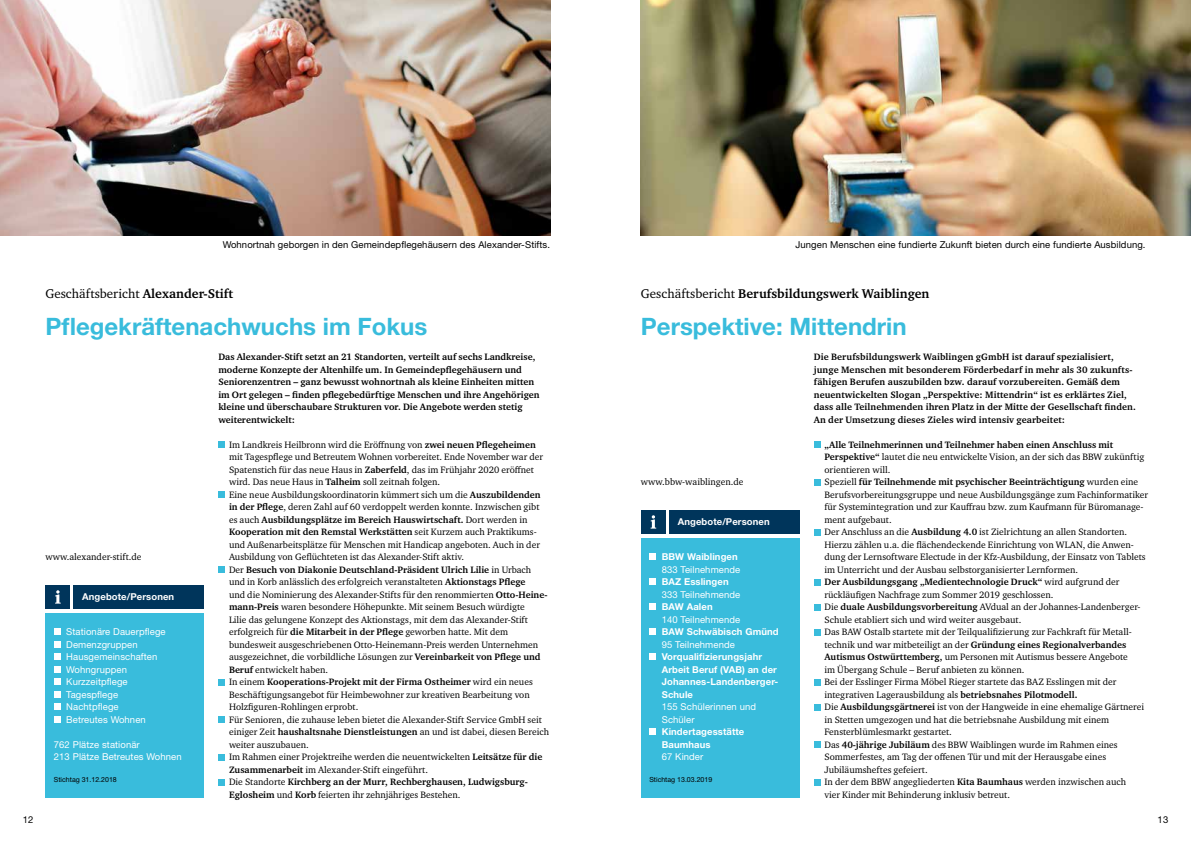
<style>
.page{position:relative;width:1191px;height:842px;background:#fff}
.page>*{position:absolute;margin:0;border:0;box-sizing:border-box;transform-origin:0 0}
.t1{font:700 24px "Helvetica Neue LT Std";color:#39bcdc}
.t2{font:700 13px "Charter ITC Std";color:#000}
.t3{font:13px "Charter ITC Std";color:#000}
.t4{font:9.5px/12.5px "Charter ITC Std";color:#000}
.t5{font:700 9.5px/12.5px "Charter ITC Std";letter-spacing:.01em;color:#000}
.t6{font:9.5px/12.5px "Helvetica Neue LT Std";letter-spacing:.01em;color:#fff}
.t7{font:700 9.5px/12.5px "Helvetica Neue LT Std";letter-spacing:.01em;color:#fff}
.t8{font:9.5px "Helvetica Neue LT Std";letter-spacing:.01em;color:#000}
.t9{font:7px "Helvetica Neue LT Std";color:#000}
.s1{font-weight:700}
.s2{font-weight:400}
</style>
<div class="page">
<div style="left:218px;top:441px;width:7px;height:7px;background:#39bcdc"></div>
<div style="left:218px;top:491px;width:7px;height:7px;background:#39bcdc"></div>
<div style="left:218px;top:566px;width:7px;height:7px;background:#39bcdc"></div>
<div style="left:218px;top:679px;width:7px;height:6px;background:#39bcdc"></div>
<div style="left:218px;top:716px;width:7px;height:7px;background:#39bcdc"></div>
<div style="left:218px;top:754px;width:7px;height:6px;background:#39bcdc"></div>
<div style="left:218px;top:779px;width:7px;height:6px;background:#39bcdc"></div>
<div style="left:45px;top:613px;width:159px;height:185px;background:#39bcdc"></div>
<div style="left:54px;top:628px;width:7px;height:7px;background:#fff"></div>
<div style="left:54px;top:641px;width:7px;height:7px;background:#fff"></div>
<div style="left:54px;top:653px;width:7px;height:7px;background:#fff"></div>
<div style="left:54px;top:666px;width:7px;height:7px;background:#fff"></div>
<div style="left:54px;top:678px;width:7px;height:7px;background:#fff"></div>
<div style="left:54px;top:691px;width:7px;height:7px;background:#fff"></div>
<div style="left:54px;top:703px;width:7px;height:7px;background:#fff"></div>
<div style="left:54px;top:716px;width:7px;height:7px;background:#fff"></div>
<div style="left:45px;top:585px;width:25px;height:24px;background:#00355b"></div>
<svg style="left:55px;top:590px;width:6px;height:14px"></svg>
<div style="left:74px;top:585px;width:130px;height:24px;background:#00355b"></div>
<img style="left:0;top:0;width:550px;height:235px">
<img style="left:641px;top:0;width:550px;height:235px">
<div style="left:641px;top:538px;width:158px;height:260px;background:#39bcdc"></div>
<div style="left:649px;top:553px;width:7px;height:7px;background:#fff"></div>
<div style="left:649px;top:578px;width:7px;height:7px;background:#fff"></div>
<div style="left:649px;top:603px;width:7px;height:7px;background:#fff"></div>
<div style="left:649px;top:628px;width:7px;height:7px;background:#fff"></div>
<div style="left:649px;top:653px;width:7px;height:7px;background:#fff"></div>
<div style="left:649px;top:728px;width:7px;height:7px;background:#fff"></div>
<div style="left:641px;top:510px;width:25px;height:24px;background:#00355b"></div>
<svg style="left:650px;top:515px;width:6px;height:14px"></svg>
<div style="left:669px;top:510px;width:130px;height:24px;background:#00355b"></div>
<div style="left:814px;top:441px;width:6px;height:7px;background:#39bcdc"></div>
<svg style="left:814px;top:479px;width:6px;height:6px"></svg>
<svg style="left:814px;top:529px;width:6px;height:6px"></svg>
<svg style="left:814px;top:579px;width:6px;height:6px"></svg>
<svg style="left:814px;top:604px;width:6px;height:6px"></svg>
<svg style="left:814px;top:629px;width:6px;height:6px"></svg>
<svg style="left:814px;top:679px;width:6px;height:6px"></svg>
<svg style="left:814px;top:704px;width:6px;height:6px"></svg>
<div style="left:814px;top:741px;width:6px;height:7px;background:#39bcdc"></div>
<svg style="left:814px;top:779px;width:6px;height:6px"></svg>
<p class="t8" style="left:223px;top:239px;width:329px">Wohnortnah geborgen in den Gemeindepflegehäusern des Alexander-Stifts.</p>
<p class="t8" style="left:795px;top:239px;width:351px">Jungen Menschen eine fundierte Zukunft bieten durch eine fundierte Ausbildung.</p>
<h2 class="t3" style="left:45px;top:285px;width:189px">Geschäftsbericht <span class="s1">Alexander-Stift</span></h2>
<h2 class="t2" style="left:641px;top:285px;width:290px"><span class="s2">Geschäftsbericht</span> Berufsbildungswerk Waiblingen</h2>
<h1 class="t1" style="left:45px;top:312px;width:383px">Pflegekräftenachwuchs im Fokus</h1>
<h1 class="t1" style="left:641px;top:312px;width:267px">Perspektive: Mittendrin</h1>
<p class="t4" style="left:45px;top:551px;width:98px">www.alexander-stift.de</p>
<p class="t7" style="left:82px;top:590px;width:93px">Angebote/Personen</p>
<p class="t6" style="left:66px;top:625px;width:101px">Stationäre Dauerpflege<br>Demenzgruppen<br>Hausgemeinschaften<br>Wohngruppen<br>Kurzzeitpflege<br>Tagespflege<br>Nachtpflege<br>Betreutes Wohnen</p>
<p class="t6" style="left:54px;top:738px;width:129px">762 Plätze stationär<br>213 Plätze Betreutes Wohnen</p>
<p class="t9" style="left:54px;top:775px;width:64px">Stichtag 31.12.2018</p>
<p class="t5" style="left:218px;top:351px;width:323px">Das Alexander-Stift setzt an 21 Standorten, verteilt auf sechs Landkreise, moderne Konzepte der Altenhilfe um. In Gemeindepflegehäusern und Seniorenzentren – ganz bewusst wohnortnah als kleine Einheiten mitten im Ort gelegen – finden pflegebedürftige Menschen und ihre Angehörigen kleine und überschaubare Strukturen vor. Die Angebote werden stetig weiterentwickelt:</p>
<p class="t4" style="left:229px;top:438px;width:322px">Im Landkreis Heilbronn wird die Eröffnung von <span class="s1">zwei neuen Pflegeheimen </span>mit Tagespflege und Betreutem Wohnen vorbereitet. Ende November war der Spatenstich für das neue Haus in <span class="s1">Zaberfeld</span>, das im Frühjahr 2020 eröffnet wird. Das neue Haus in <span class="s1">Talheim</span> soll zeitnah folgen.<br>Eine neue Ausbildungskoordinatorin kümmert sich um die <span class="s1">Auszubildenden in der Pflege</span>, deren Zahl auf 60 verdoppelt werden konnte. Inzwischen gibt es auch <span class="s1">Ausbildungsplätze im Bereich Hauswirtschaft.</span> Dort werden in <span class="s1">Kooperation mit den Remstal Werkstätten</span> seit Kurzem auch Praktikums&shy;und Außenarbeitsplätze für Menschen mit Handicap angeboten. Auch in der Ausbildung von Geflüchteten ist das Alexander-Stift aktiv.<br>Der <span class="s1">Besuch von Diakonie Deutschland-Präsident Ulrich Lilie</span> in Urbach und in Korb anlässlich des erfolgreich veranstalteten <span class="s1">Aktionstags Pflege<br></span>und die Nominierung des Alexander-Stifts für den renommierten <span class="s1">Otto-Heine&shy;mann-Preis</span> waren besondere Höhepunkte. Mit seinem Besuch würdigte<br>Lilie das gelungene Konzept des Aktionstags, mit dem das Alexander-Stift erfolgreich für <span class="s1">die Mitarbeit in der Pflege</span> geworben hatte. Mit dem bundesweit ausgeschriebenen Otto-Heinemann-Preis werden Unternehmen ausgezeichnet, die vorbildliche Lösungen zur <span class="s1">Vereinbarkeit von Pflege und Beruf</span> entwickelt haben.<br>In einem <span class="s1">Kooperations-Projekt mit der Firma Ostheimer</span> wird ein neues Beschäftigungsangebot für Heimbewohner zur kreativen Bearbeitung von Holzfiguren-Rohlingen erprobt.<br>Für Senioren, die zuhause leben bietet die Alexander-Stift Service GmbH seit einiger Zeit <span class="s1">haushaltsnahe Dienstleistungen</span> an und ist dabei, diesen Bereich weiter auszubauen.<br>Im Rahmen einer Projektreihe werden die neuentwickelten <span class="s1">Leitsätze für die Zusammenarbeit</span> im Alexander-Stift eingeführt.<br>Die Standorte <span class="s1">Kirchberg an der Murr, Rechberghausen, Ludwigsburg-Eglosheim</span> und <span class="s1">Korb</span> feierten ihr zehnjähriges Bestehen.</p>
<p class="t4" style="left:641px;top:476px;width:104px">www.bbw-waiblingen.de</p>
<p class="t7" style="left:678px;top:515px;width:93px">Angebote/Personen</p>
<p class="t7" style="left:662px;top:550px;width:77px">BBW Waiblingen</p>
<p class="t6" style="left:662px;top:563px;width:80px">833 Teilnehmende</p>
<p class="t7" style="left:662px;top:575px;width:68px">BAZ Esslingen</p>
<p class="t6" style="left:662px;top:588px;width:80px">333 Teilnehmende</p>
<p class="t7" style="left:662px;top:600px;width:52px">BAW Aalen</p>
<p class="t6" style="left:662px;top:613px;width:80px">140 Teilnehmende</p>
<p class="t7" style="left:662px;top:625px;width:118px">BAW Schwäbisch Gmünd</p>
<p class="t6" style="left:662px;top:638px;width:75px">95 Teilnehmende</p>
<p class="t7" style="left:662px;top:650px;width:118px">Vorqualifizierungsjahr<br>Arbeit Beruf (VAB) an der<br>Johannes-Landenberger-<br>Schule</p>
<p class="t6" style="left:662px;top:700px;width:96px">155 Schülerinnen und<br>Schüler</p>
<p class="t7" style="left:662px;top:725px;width:84px">Kindertagesstätte<br>Baumhaus</p>
<p class="t6" style="left:662px;top:750px;width:43px">67 Kinder</p>
<p class="t9" style="left:649px;top:775px;width:64px">Stichtag 13.03.2019</p>
<p class="t5" style="left:814px;top:351px;width:323px">Die Berufsbildungswerk Waiblingen gGmbH ist darauf spezialisiert, junge Menschen mit besonderem Förderbedarf in mehr als 30 zukunfts&shy;fähigen Berufen auszubilden bzw. darauf vorzubereiten. Gemäß dem neuentwickelten Slogan „Perspektive: Mittendrin“ ist es erklärtes Ziel, dass alle Teilnehmenden ihren Platz in der Mitte der Gesellschaft finden.<br>An der Umsetzung dieses Zieles wird intensiv gearbeitet:</p>
<p class="t4" style="left:824px;top:438px;width:325px"><span class="s1">„Alle Teilnehmerinnen und Teilnehmer haben einen Anschluss mit Perspektive“</span> lautet die neu entwickelte Vision, an der sich das BBW zukünftig orientieren will.<br>Speziell <span class="s1">für Teilnehmende mit psychischer Beeinträchtigung</span> wurden eine Berufsvorbereitungsgruppe und neue Ausbildungsgänge zum Fachinformatiker für Systemintegration und zur Kauffrau bzw. zum Kaufmann für Büromanage&shy;ment aufgebaut.<br>Der Anschluss an die <span class="s1">Ausbildung 4.0</span> ist Zielrichtung an allen Standorten.<br>Hierzu zählen u.a. die flächendeckende Einrichtung von WLAN, die Anwen&shy;dung der Lernsoftware Electude in der Kfz-Ausbildung, der Einsatz von Tablets im Unterricht und der Ausbau selbstorganisierter Lernformen.<br><span class="s1">Der Ausbildungsgang „Medientechnologie Druck“</span> wird aufgrund der rückläufigen Nachfrage zum Sommer 2019 geschlossen.<br>Die <span class="s1">duale Ausbildungsvorbereitung</span> AVdual an der Johannes-Landenberger-Schule etabliert sich und wird weiter ausgebaut.<br>Das BAW Ostalb startete mit der Teilqualifizierung zur Fachkraft für Metall&shy;technik und war mitbeteiligt an der <span class="s1">Gründung eines Regionalverbandes Autismus Ostwürttemberg,</span> um Personen mit Autismus bessere Angebote<br>im Übergang Schule – Beruf anbieten zu können.<br>Bei der Esslinger Firma Möbel Rieger startete das BAZ Esslingen mit der integrativen Lagerausbildung als <span class="s1">betriebsnahes Pilotmodell.<br></span>Die <span class="s1">Ausbildungsgärtnerei</span> ist von der Hangweide in eine ehemalige Gärtnerei in Stetten umgezogen und hat die betriebsnahe Ausbildung mit einem Fensterblümlesmarkt gestartet.<br>Das <span class="s1">40-jährige Jubiläum</span> des BBW Waiblingen wurde im Rahmen eines Sommerfestes, am Tag der offenen Tür und mit der Herausgabe eines Jubiläumsheftes gefeiert.<br>In der dem BBW angegliederten <span class="s1">Kita Baumhaus</span> werden inzwischen auch<br>vier Kinder mit Behinderung inklusiv betreut.</p>
<p class="t8" style="left:23px;top:814px;width:12px">12</p>
<p class="t8" style="left:1157px;top:814px;width:12px">13</p>
</div>
